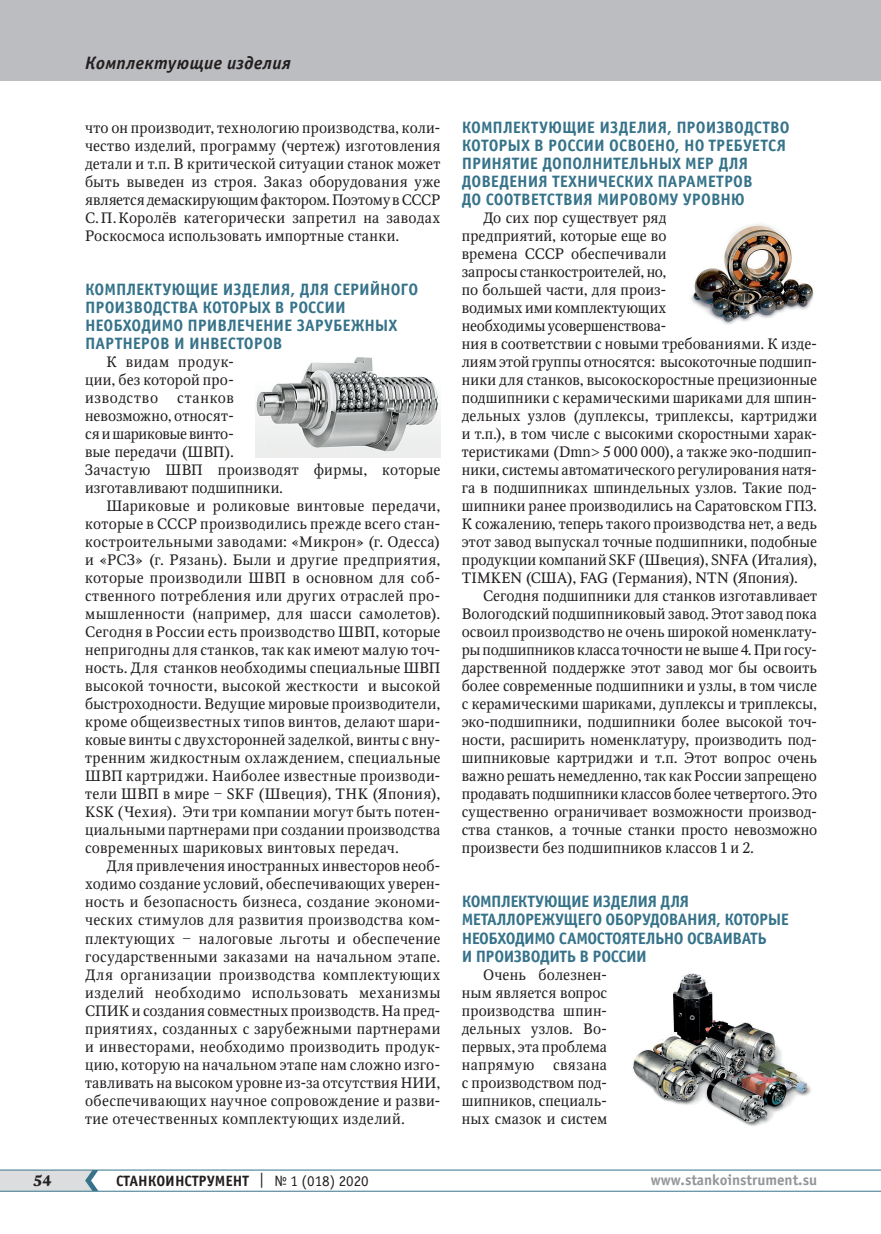
<style>
.page{position:relative;width:881px;height:1234px;background:#fff}
.page>*{position:absolute;margin:0;border:0;box-sizing:border-box;transform-origin:0 0}
.t1{font:italic 700 18px "Officina Sans C";letter-spacing:.015em;color:#231f20}
.t2{font:700 16.5px/18px "Officina Sans C";letter-spacing:-.005em;color:#36738a}
.t3{font:700 16.5px/18px "Officina Sans C";letter-spacing:-.03em;color:#36738a}
.t4{font:15px/18px "Octava";letter-spacing:.01em;color:#231f20;text-align:justify}
.t5{font:15px/18px "Octava";letter-spacing:.03em;color:#231f20}
.t6{font:700 15px "Officina Sans C";color:#231f20}
.t7{font:700 15px "Officina Sans C";color:#939598}
.t8{font:700 15px "Octava";color:#231f20}
.s1{font-weight:400}
</style>
<div class="page">
<hr style="left:0;top:1190px;width:880px;height:1px;background:#36738a">
<hr style="left:0;top:1169px;width:880px;height:1px;background:#36738a">
<svg style="left:0;top:1169px;width:98px;height:21px;background:#ccd4d8"></svg>
<div style="left:0;top:0;width:880px;height:81px;background:#bcbdc0"></div>
<img style="left:255px;top:357px;width:185px;height:100px">
<img style="left:691px;top:224px;width:123px;height:101px">
<img style="left:633px;top:973px;width:178px;height:153px">
<p class="t1" style="left:85px;top:53px;width:207px">Комплектующие изделия</p>
<p class="t4" style="left:85px;top:119px;width:357px">что он производит, технологию производства, коли&shy;чество изделий, программу (чертеж) изготовления детали и т.п. В критической ситуации станок может быть выведен из строя. Заказ оборудования уже является демаскирующим фактором. Поэтому в СССР С.П.Королёв категорически запретил на заводах Роскосмоса использовать импортные станки.</p>
<p class="t2" style="left:85px;top:280px;width:334px">КОМПЛЕКТУЮЩИЕ ИЗДЕЛИЯ, ДЛЯ СЕРИЙНОГО<br>ПРОИЗВОДСТВА КОТОРЫХ В РОССИИ<br>НЕОБХОДИМО ПРИВЛЕЧЕНИЕ ЗАРУБЕЖНЫХ<br>ПАРТНЕРОВ И ИНВЕСТОРОВ</p>
<p class="t5" style="left:85px;top:353px;width:150px;text-indent:21px">К видам продук&shy;ции, без которой про&shy;изводство</p>
<p class="t4" style="left:85px;top:389px;width:357px;text-align:left;text-indent:92px">станков<br>невозможно, относят-<br>ся и шариковые винто-<br>вые передачи (ШВП).<br>Зачастую ШВП производят фирмы, которые изготавливают подшипники.</p>
<p class="t4" style="left:85px;top:497px;width:357px;text-indent:21px">Шариковые и роликовые винтовые передачи, которые в СССР производились прежде всего стан&shy;костроительными заводами: «Микрон» (г. Одесса) и «РСЗ» (г. Рязань). Были и другие предприятия, которые производили ШВП в основном для соб&shy;ственного потребления или других отраслей про&shy;мышленности (например, для шасси самолетов).<br>Сегодня в России есть производство ШВП, которые непригодны для станков, так как имеют малую точ&shy;ность. Для станков необходимы специальные ШВП высокой точности, высокой жесткости и высокой быстроходности. Ведущие мировые производители, кроме общеизвестных типов винтов, делают шари&shy;ковые винты с двухсторонней заделкой, винты с вну&shy;тренним жидкостным охлаждением, специальные ШВП картриджи. Наиболее известные производи&shy;тели ШВП в мире ‒ SKF (Швеция), THK (Япония), KSK (Чехия). Эти три компании могут быть потен&shy;циальными партнерами при создании производства современных шариковых винтовых передач.</p>
<p class="t4" style="left:85px;top:857px;width:357px;text-indent:21px">Для привлечения иностранных инвесторов необ&shy;ходимо создание условий, обеспечивающих уверен&shy;ность и безопасность бизнеса, создание экономи&shy;ческих стимулов для развития производства ком&shy;плектующих ‒ налоговые льготы и обеспечение государственными заказами на начальном этапе.<br>Для организации производства комплектующих изделий необходимо использовать механизмы СПИК и создания совместных производств. На пред&shy;приятиях, созданных с зарубежными партнерами и инвесторами, необходимо производить продук&shy;цию, которую на начальном этапе нам сложно изго&shy;тавливать на высоком уровне из-за отсутствия НИИ, обеспечивающих научное сопровождение и разви&shy;тие отечественных комплектующих изделий.</p>
<p class="t2" style="left:461px;top:118px;width:329px">КОМПЛЕКТУЮЩИЕ ИЗДЕЛИЯ, ПРОИЗВОДСТВО КОТОРЫХ В РОССИИ ОСВОЕНО, НО ТРЕБУЕТСЯ ПРИНЯТИЕ ДОПОЛНИТЕЛЬНЫХ МЕР ДЛЯ ДОВЕДЕНИЯ ТЕХНИЧЕСКИХ ПАРАМЕТРОВ<br>ДО СООТВЕТСТВИЯ МИРОВОМУ УРОВНЮ</p>
<p class="t4" style="left:461px;top:209px;width:357px;text-align:left;text-indent:21px">До сих пор существует ряд<br>предприятий, которые еще во<br>времена СССР обеспечивали<br>запросы станкостроителей, но,<br>по большей части, для произ-<br>водимых ими комплектующих<br>необходимы усовершенствова-<br>ния в соответствии с новыми требованиями. К изде&shy;лиям этой группы относятся: высокоточные подшип&shy;ники для станков, высокоскоростные прецизионные подшипники с керамическими шариками для шпин&shy;дельных узлов (дуплексы, триплексы, картриджи и т.п.), в том числе с высокими скоростными харак&shy;теристиками (Dmn&gt; 5 000 000), а также эко-подшип&shy;ники, системы автоматического регулирования натя&shy;га в подшипниках шпиндельных узлов. Такие под&shy;шипники ранее производились на Саратовском ГПЗ.<br>К сожалению, теперь такого производства нет, а ведь этот завод выпускал точные подшипники, подобные продукции компаний SKF (Швеция), SNFA (Италия), TIMKEN (США), FAG (Германия), NTN (Япония).</p>
<p class="t4" style="left:461px;top:587px;width:357px;text-indent:21px">Сегодня подшипники для станков изготавливает Вологодский подшипниковый завод. Этот завод пока освоил производство не очень широкой номенклату&shy;ры подшипников класса точности не выше 4. При госу&shy;дарственной поддержке этот завод мог бы освоить более современные подшипники и узлы, в том числе с керамическими шариками, дуплексы и триплексы, эко-подшипники, подшипники более высокой точ&shy;ности, расширить номенклатуру, производить под&shy;шипниковые картриджи и т.п. Этот вопрос очень важно решать немедленно, так как России запрещено продавать подшипники классов более четвертого. Это существенно ограничивает возможности производ&shy;ства станков, а точные станки просто невозможно произвести без подшипников классов 1 и 2.</p>
<p class="t3" style="left:461px;top:892px;width:328px">КОМПЛЕКТУЮЩИЕ ИЗДЕЛИЯ ДЛЯ<br>МЕТАЛЛОРЕЖУЩЕГО ОБОРУДОВАНИЯ, КОТОРЫЕ<br>НЕОБХОДИМО САМОСТОЯТЕЛЬНО ОСВАИВАТЬ<br>И ПРОИЗВОДИТЬ В РОССИИ</p>
<p class="t4" style="left:461px;top:965px;width:147px;text-align:left;text-indent:21px">Очень болезнен&shy;ным является вопрос производства шпин&shy;дельных узлов. Во&shy;первых, эта проблема напрямую связана с производством под&shy;шипников, специаль&shy;ных смазок и систем</p>
<p class="t8" style="left:33px;top:1170px;width:20px">54</p>
<p class="t6" style="left:116px;top:1171px;width:254px">СТАНКОИНСТРУМЕНТ <span class="s1">| № 1 (018) 2020</span></p>
<p class="t7" style="left:650px;top:1171px;width:168px">www.stankoinstrument.su</p>
</div>
